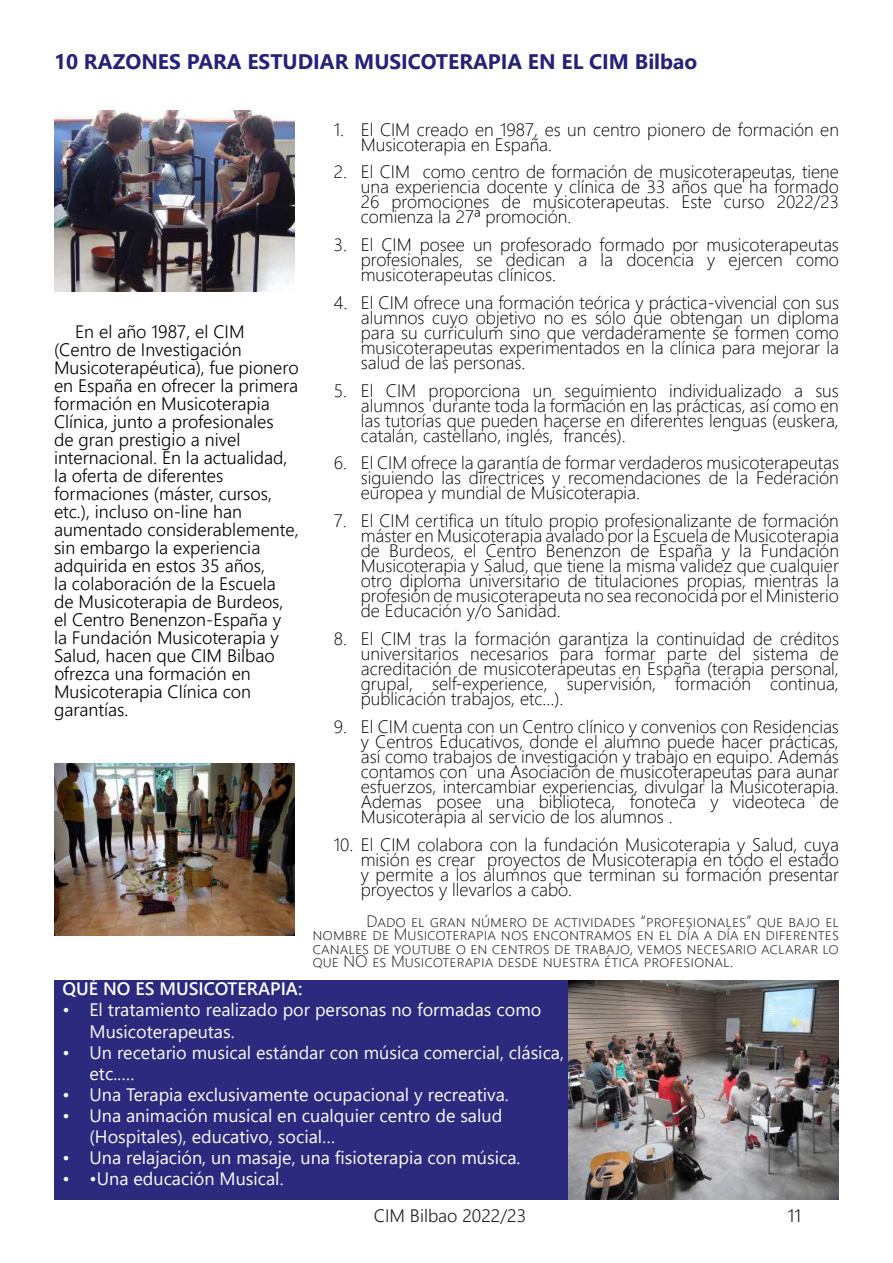
<style>
.page{position:relative;width:893px;height:1263px;background:#fff}
.page>*{position:absolute;margin:0;border:0;box-sizing:border-box;transform-origin:0 0}
.t1{font:700 21px "Segoe UI";color:#252279}
.t2{font:300 18px/15px "Segoe UI";color:#000;text-align:justify}
.t3{font:300 18px/18px "Segoe UI";color:#000}
.t4{font:18px/21px "Segoe UI";color:#fafafa}
.t5{font:600 18px "Segoe UI";color:#fdfdfd}
.t6{font:300 18px "Segoe UI";color:#231f20}
.t7{font:300 16.5px/13.5px "Segoe UI";color:#231f20;text-align:justify}
</style>
<div class="page">
<img style="left:54px;top:110px;width:241px;height:182px">
<img style="left:54px;top:763px;width:241px;height:172px">
<div style="left:54px;top:980px;width:515px;height:219px;background:#2b2a7e"></div>
<img style="left:569px;top:980px;width:270px;height:219px">
<p class="t1" style="left:54px;top:42px;width:645px">10 RAZONES PARA ESTUDIAR MUSICOTERAPIA EN EL CIM Bilbao</p>
<p class="t3" style="left:54px;top:321px;width:246px;text-indent:21px">En el año 1987, el CIM (Centro de Investigación<br>Musicoterapéutica), fue pionero en España en ofrecer la primera formación en Musicoterapia<br>Clínica, junto a profesionales<br>de gran prestigio a nivel internacional. En la actualidad, la oferta de diferentes formaciones (máster, cursos, etc.), incluso on-line han aumentado considerablemente, sin embargo la experiencia adquirida en estos 35 años,<br>la colaboración de la Escuela de Musicoterapia de Burdeos, el Centro Benenzon-España y la Fundación Musicoterapia y<br>Salud, hacen que CIM Bilbao ofrezca una formación en<br>Musicoterapia Clínica con garantías.</p>
<p class="t2" style="left:361px;top:120px;width:480px;text-indent:-27px">1. El CIM creado en 1987, es un centro pionero de formación en<br>Musicoterapia en España.</p>
<p class="t2" style="left:361px;top:163px;width:480px;text-indent:-27px">2. El CIM como centro de formación de musicoterapeutas, tiene una experiencia docente y clínica de 33 años que ha formado 26 promociones de musicoterapeutas. Este curso 2022/23 comienza la 27ª promoción.</p>
<p class="t2" style="left:361px;top:236px;width:480px;text-indent:-27px">3. El CIM posee un profesorado formado por musicoterapeutas profesionales, se dedican a la docencia y ejercen como musicoterapeutas clínicos.</p>
<p class="t2" style="left:361px;top:293px;width:480px;text-indent:-27px">4. El CIM ofrece una formación teórica y práctica-vivencial con sus alumnos cuyo objetivo no es sólo que obtengan un diploma para su curriculum sino que verdaderamente se formen como musicoterapeutas experimentados en la clínica para mejorar la salud de las personas.</p>
<p class="t2" style="left:361px;top:381px;width:480px;text-indent:-27px">5. El CIM proporciona un seguimiento individualizado a sus alumnos durante toda la formación en las prácticas, así como en las tutorías que pueden hacerse en diferentes lenguas (euskera, catalán, castellano, inglés, francés).</p>
<p class="t2" style="left:361px;top:454px;width:480px;text-indent:-27px">6. El CIM ofrece la garantía de formar verdaderos musicoterapeutas siguiendo las directrices y recomendaciones de la Federación europea y mundial de Musicoterapia.</p>
<p class="t2" style="left:361px;top:512px;width:480px;text-indent:-27px">7. El CIM certifica un título propio profesionalizante de formación máster en Musicoterapia avalado por la Escuela de Musicoterapia de Burdeos, el Centro Benenzon de España y la Fundación Musicoterapia y Salud, que tiene la misma validez que cualquier otro diploma universitario de titulaciones propias, mientras la profesión de musicoterapeuta no sea reconocida por el Ministerio de Educación y/o Sanidad.</p>
<p class="t2" style="left:361px;top:629px;width:480px;text-indent:-27px">8. El CIM tras la formación garantiza la continuidad de créditos universitarios necesarios para formar parte del sistema de acreditación de musicoterapeutas en España (terapia personal, grupal, self-experience, supervisión, formación continua, publicación trabajos, etc…).</p>
<p class="t2" style="left:361px;top:717px;width:480px;text-indent:-27px">9. El CIM cuenta con un Centro clínico y convenios con Residencias y Centros Educativos, donde el alumno puede hacer prácticas, así como trabajos de investigación y trabajo en equipo. Además contamos con una Asociación de musicoterapeutas para aunar esfuerzos, intercambiar experiencias, divulgar la Musicoterapia.<br>Ademas posee una biblioteca, fonoteca y videoteca de Musicoterapia al servicio de los alumnos .</p>
<p class="t2" style="left:361px;top:835px;width:480px;text-indent:-27px">10. El CIM colabora con la fundación Musicoterapia y Salud, cuya misión es crear proyectos de Musicoterapia en todo el estado y permite a los alumnos que terminan su formación presentar proyectos y llevarlos a cabo.</p>
<p class="t7" style="left:313px;top:912px;width:528px;text-indent:54px">Dado el gran número de actividades “profesionales” que bajo el nombre de Musicoterapia nos encontramos en el día a día en diferentes canales de youtube o en centros de trabajo, vemos necesario aclarar lo que NO es Musicoterapia desde nuestra ética profesional.</p>
<p class="t5" style="left:63px;top:972px;width:241px">QUÉ NO ES MUSICOTERAPIA:</p>
<p class="t4" style="left:90px;top:998px;width:453px;text-indent:-27px">• El tratamiento realizado por personas no formadas como<br>Musicoterapeutas.</p>
<p class="t4" style="left:90px;top:1040px;width:476px;text-indent:-27px">• Un recetario musical estándar con música comercial, clásica, etc.….</p>
<p class="t4" style="left:63px;top:1082px;width:448px">• Una Terapia exclusivamente ocupacional y recreativa.</p>
<p class="t4" style="left:90px;top:1103px;width:414px;text-indent:-27px">• Una animación musical en cualquier centro de salud (Hospitales), educativo, social…</p>
<p class="t4" style="left:63px;top:1145px;width:459px">• Una relajación, un masaje, una fisioterapia con música.</p>
<p class="t4" style="left:63px;top:1166px;width:223px">• •Una educación Musical.</p>
<p class="t6" style="left:374px;top:1199px;width:154px">CIM Bilbao 2022/23</p>
<p class="t6" style="left:788px;top:1199px;width:15px">11</p>
</div>
